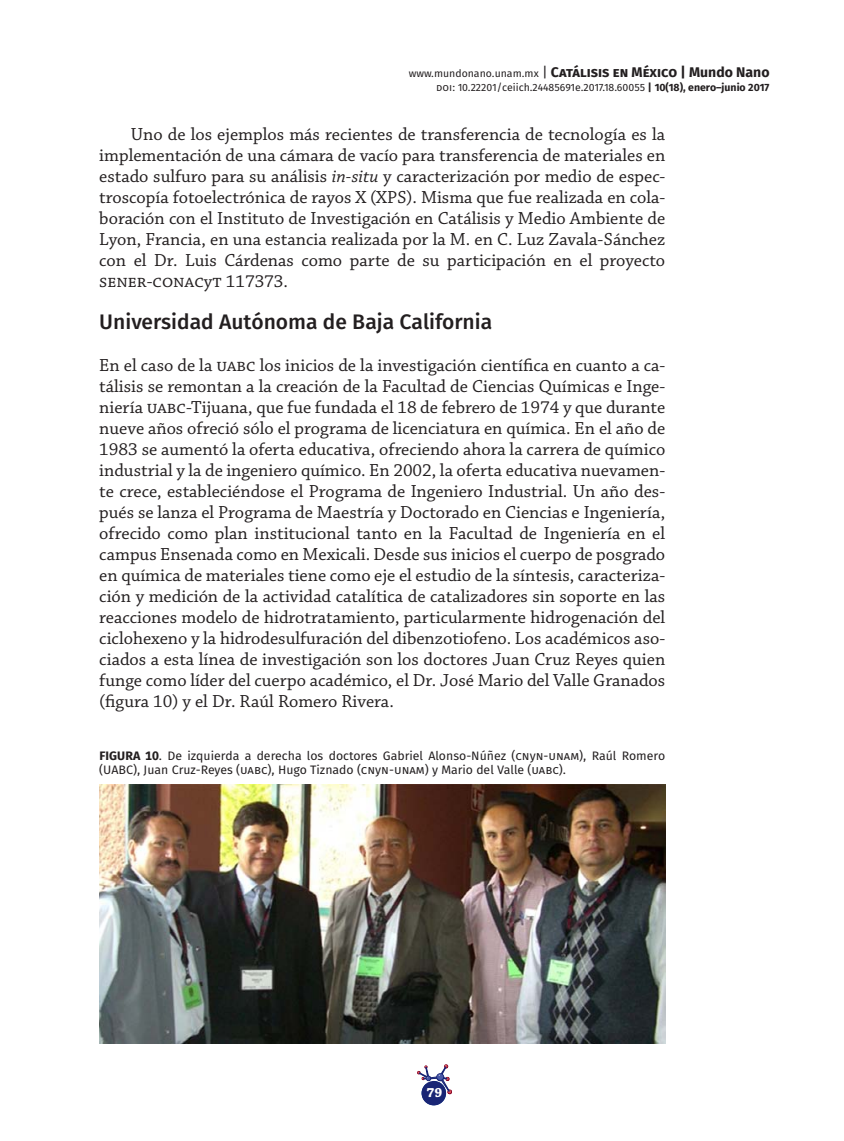
<style>
.page{position:relative;width:844px;height:1141px;background:#fff}
.page>*{position:absolute;margin:0;border:0;box-sizing:border-box;transform-origin:0 0}
.T-2{font:21px "Fira Sans OT Medium";color:#231f20}
.BT_ss{font:18.38px/21px "Chaparral Pro";color:#231f20;text-align:justify}
.Body_Text{font:18.38px/21px "Chaparral Pro";color:#231f20;text-align:justify}
.t1{font:700 14px "Fira Sans OT";color:#231f20}
.t2{font:700 14px "Chaparral Pro";color:#fff}
.Pie_Figura{font:12.25px/14px "Fira Sans OT";color:#231f20}
.t3{font:10.5px "Fira Sans OT";color:#231f20}
.s1{font-weight:400;font-size:10.5px}
.s2{font-weight:400}
.s3{font-weight:700}
.s4{font-style:italic}
</style>
<div class="page">
<svg style="left:417px;top:1065px;width:34px;height:40px"></svg>
<div style="left:421px;top:1081px;width:25px;height:24px;background:#192575;border-radius:50%"></div>
<img style="left:99px;top:785px;width:566px;height:258px">
<p class="t1" style="left:408px;top:62px;width:362px"><span class="s1">www.mundonano.unam.mx</span> <span class="s2">|</span> Catálisis en México | Mundo Nano</p>
<p class="t3" style="left:436px;top:80px;width:335px">doi: 10.22201/ceiich.24485691e.2017.18.60055 <span class="s3">| 10(18), enero–junio 2017</span></p>
<p class="Body_Text" style="left:99px;top:124px;width:567px;text-indent:31px">Uno de los ejemplos más recientes de transferencia de tecnología es la implementación de una cámara de vacío para transferencia de materiales en estado sulfuro para su análisis <span class="s4">in-situ</span> y caracterización por medio de espec&shy;troscopía fotoelectrónica de rayos X (XPS). Misma que fue realizada en cola&shy;boración con el Instituto de Investigación en Catálisis y Medio Ambiente de Lyon, Francia, en una estancia realizada por la M. en C. Luz Zavala-Sánchez con el Dr. Luis Cárdenas como parte de su participación en el proyecto sener-conacyt 117373.</p>
<p class="T-2" style="left:99px;top:307px;width:394px">Universidad Autónoma de Baja California</p>
<p class="BT_ss" style="left:99px;top:355px;width:567px">En el caso de la uabc los inicios de la investigación científica en cuanto a ca&shy;tálisis se remontan a la creación de la Facultad de Ciencias Químicas e Inge&shy;niería uabc-Tijuana, que fue fundada el 18 de febrero de 1974 y que durante nueve años ofreció sólo el programa de licenciatura en química. En el año de 1983 se aumentó la oferta educativa, ofreciendo ahora la carrera de químico industrial y la de ingeniero químico. En 2002, la oferta educativa nuevamen&shy;te crece, estableciéndose el Programa de Ingeniero Industrial. Un año des&shy;pués se lanza el Programa de Maestría y Doctorado en Ciencias e Ingeniería, ofrecido como plan institucional tanto en la Facultad de Ingeniería en el campus Ensenada como en Mexicali. Desde sus inicios el cuerpo de posgrado en química de materiales tiene como eje el estudio de la síntesis, caracteriza&shy;ción y medición de la actividad catalítica de catalizadores sin soporte en las reacciones modelo de hidrotratamiento, particularmente hidrogenación del ciclohexeno y la hidrodesulfuración del dibenzotiofeno. Los académicos aso&shy;ciados a esta línea de investigación son los doctores Juan Cruz Reyes quien funge como líder del cuerpo académico, el Dr. José Mario del Valle Granados (figura 10) y el Dr. Raúl Romero Rivera.</p>
<p class="Pie_Figura" style="left:99px;top:750px;width:567px"><span class="s3">FIGURA 10</span>. De izquierda a derecha los doctores Gabriel Alonso-Núñez (cnyn-unam), Raúl Romero (UABC), Juan Cruz-Reyes (uabc), Hugo Tiznado (cnyn-unam) y Mario del Valle (uabc).</p>
<p class="t2" style="left:426px;top:1085px;width:17px">79</p>
</div>
